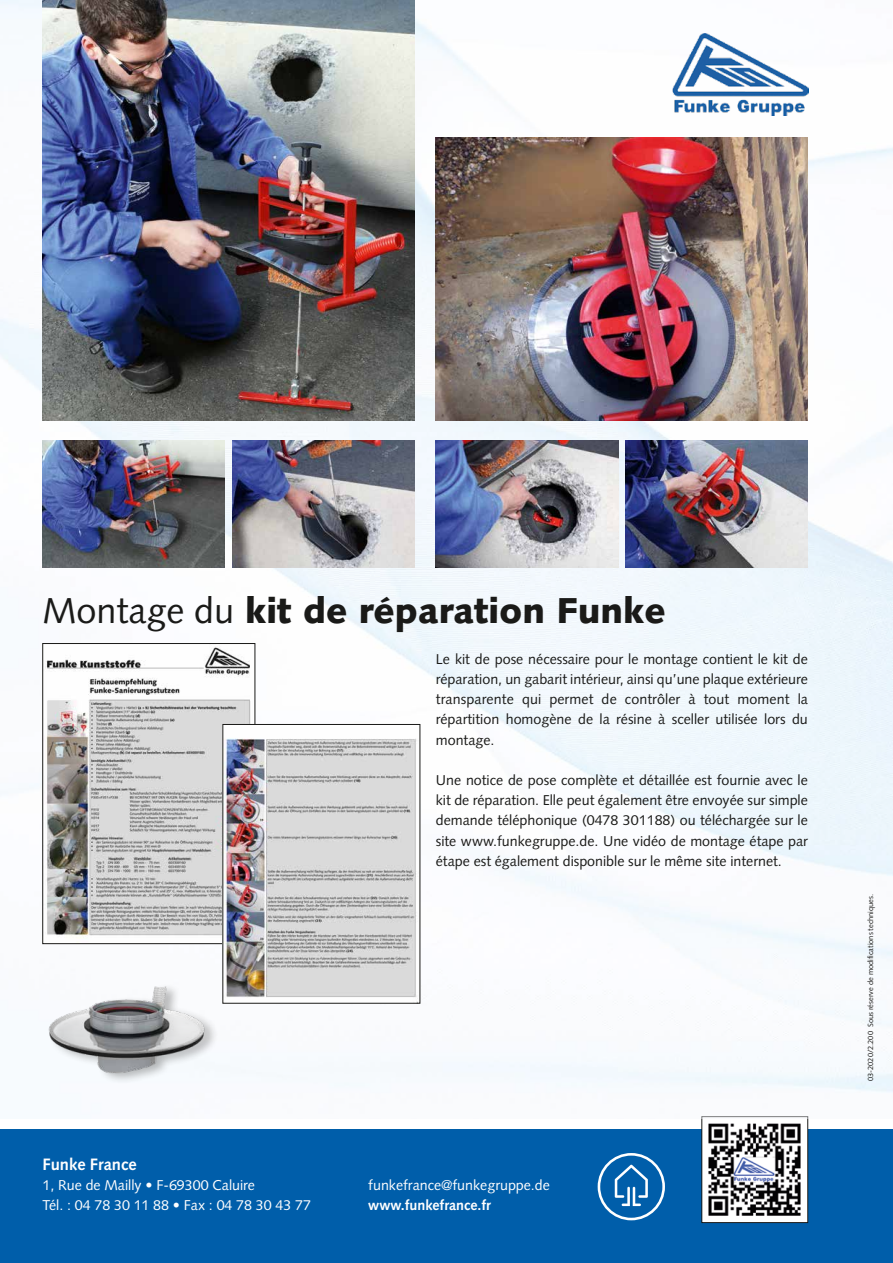
<style>
.page{position:relative;width:893px;height:1263px;background:#fff}
.page>*{position:absolute;margin:0;border:0;box-sizing:border-box;transform-origin:0 0}
.t1{font:900 36px "Syntax LTCE";color:#1a1a18}
.t2{font:700 16.5px "Syntax LTCE";color:#fff}
.t3{font:14.25px/20.2px "Syntax LTCE";color:#1a1a18;text-align:justify}
.t4{font:14.25px/20.2px "Syntax LTCE";color:#fff}
.t5{font:700 14.25px "Syntax LTCE";color:#fff}
.t6{font:7.5px "Syntax LTCE";color:#1a1a18}
.s1{font-weight:400}
</style>
<div class="page">
<div style="left:0;top:1129px;width:893px;height:134px;background:#005eaa"></div>
<img style="left:704px;top:1123px;width:102px;height:98px">
<div style="left:702px;top:1116px;width:106px;height:107px;border:1px solid #1a1a18"></div>
<img style="left:0;top:0;width:893px;height:1118px">
<img style="left:670px;top:34px;width:138px;height:82px">
<img style="left:436px;top:137px;width:372px;height:284px">
<img style="left:43px;top:0;width:372px;height:421px">
<img style="left:43px;top:441px;width:182px;height:127px">
<img style="left:232px;top:441px;width:183px;height:127px">
<img style="left:436px;top:441px;width:182px;height:127px">
<img style="left:626px;top:441px;width:182px;height:127px">
<img style="left:45px;top:645px;width:208px;height:297px">
<div style="left:43px;top:643px;width:212px;height:301px;border:1px solid #1a1a18"></div>
<img style="left:225px;top:727px;width:193px;height:274px">
<svg style="left:598px;top:1153px;width:67px;height:67px"></svg>
<img style="left:35px;top:956px;width:184px;height:138px">
<h1 class="t1" style="left:43px;top:589px;width:625px"><span class="s1">Montage du</span> kit de réparation Funke</h1>
<p class="t3" style="left:436px;top:648px;width:374px">Le kit de pose nécessaire pour le montage contient le kit de réparation, un gabarit intérieur, ainsi qu’une plaque extérieure transparente qui permet de contrôler à tout moment la répartition homogène de la résine à sceller utilisée lors du montage.</p>
<p class="t3" style="left:436px;top:770px;width:374px">Une notice de pose complète et détaillée est fournie avec le kit de réparation. Elle peut également être envoyée sur simple demande téléphonique (0478 301188) ou téléchargée sur le site www.funkegruppe.de. Une vidéo de montage étape par étape est également disponible sur le même site internet.</p>
<p class="t2" style="left:43px;top:1154px;width:96px">Funke France</p>
<p class="t4" style="left:43px;top:1175px;width:270px">1, Rue de Mailly • F-69300 Caluire<br>Tél. : 04 78 30 11 88 • Fax : 04 78 30 43 77</p>
<p class="t4" style="left:368px;top:1175px;width:183px">funkefrance@funkegruppe.de</p>
<p class="t5" style="left:368px;top:1197px;width:124px">www.funkefrance.fr</p>
<p class="t6" style="left:866px;top:1081px;width:189px;rotate:-90deg">03-2020/2.200 Sous réserve de modifications techniques.</p>
</div>
